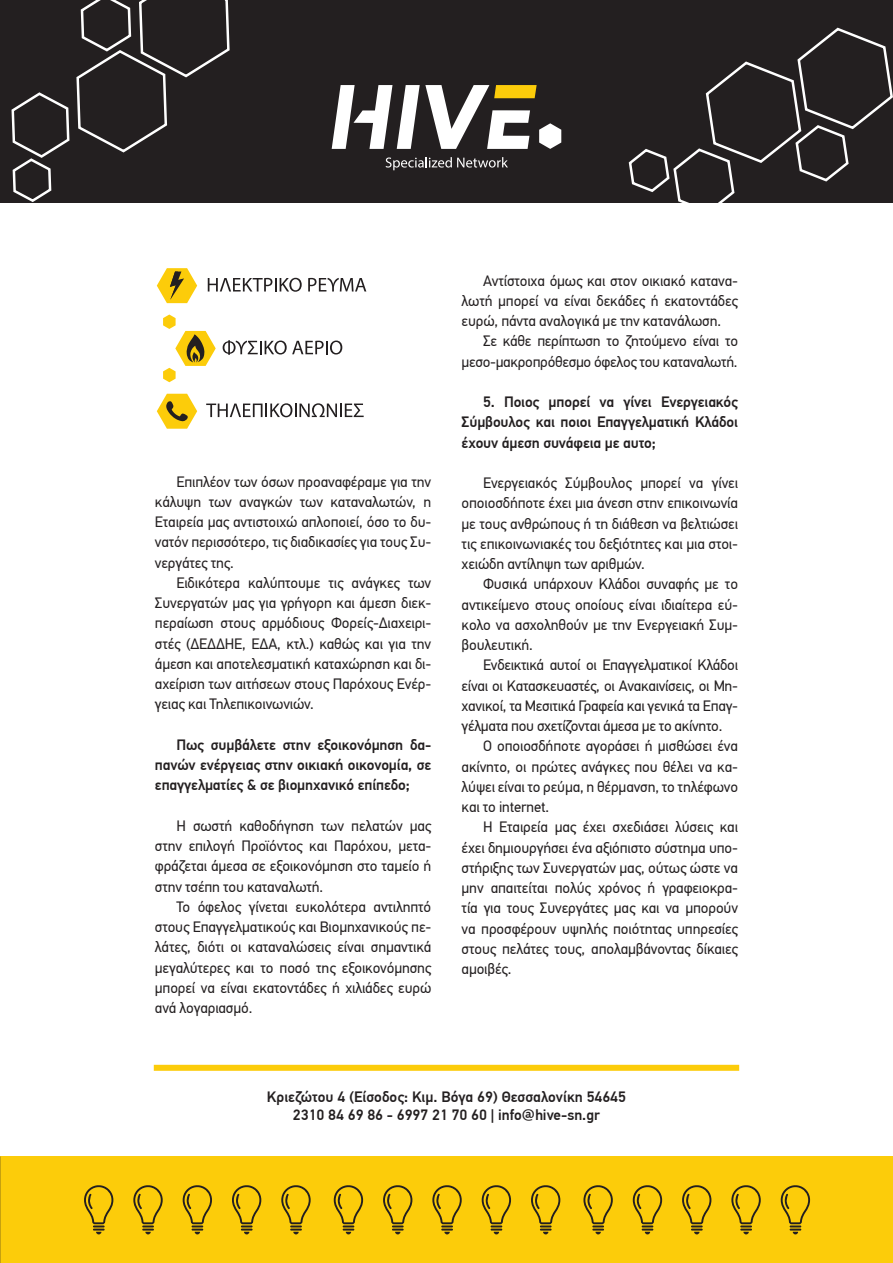
<style>
.page{position:relative;width:893px;height:1263px;background:#fff}
.page>*{position:absolute;margin:0;border:0;box-sizing:border-box;transform-origin:0 0}
.ΚΕΙΜΕΝΑ{font:15px/20.2px "PF Din Text Pro";letter-spacing:-.01em;color:#231f20;text-align:justify}
.ΚΕΙΜΕΝΑ-2{font:500 15px/20.2px "PF Din Text Pro";letter-spacing:-.01em;color:#231f20;text-align:justify}
.ΤΙΤΛΟΙ_15{font:500 15px "PF Din Text Pro";color:#231f20}
</style>
<div class="page">
<div style="left:0;top:1157px;width:893px;height:106px;background:#fccc0a"></div>
<div style="left:0;top:0;width:893px;height:202px;background:#231f20"></div>
<svg style="left:223px;top:340px;width:119px;height:15px"></svg>
<svg style="left:163px;top:314px;width:53px;height:68px"></svg>
<svg style="left:208px;top:278px;width:94px;height:14px"></svg>
<svg style="left:308px;top:278px;width:58px;height:13px"></svg>
<svg style="left:157px;top:268px;width:40px;height:35px"></svg>
<svg style="left:206px;top:403px;width:158px;height:14px"></svg>
<svg style="left:157px;top:394px;width:40px;height:35px"></svg>
<div style="left:154px;top:1065px;width:585px;height:6px;background:#fccc0a"></div>
<svg style="left:332px;top:85px;width:229px;height:64px"></svg>
<svg style="left:386px;top:157px;width:122px;height:13px"></svg>
<svg style="left:627px;top:27px;width:266px;height:176px"></svg>
<svg style="left:10px;top:0;width:221px;height:203px"></svg>
<svg style="left:84px;top:1185px;width:29px;height:49px"></svg>
<svg style="left:133px;top:1185px;width:30px;height:49px"></svg>
<svg style="left:183px;top:1185px;width:29px;height:49px"></svg>
<svg style="left:232px;top:1185px;width:29px;height:49px"></svg>
<svg style="left:281px;top:1185px;width:30px;height:49px"></svg>
<svg style="left:334px;top:1185px;width:29px;height:49px"></svg>
<svg style="left:383px;top:1185px;width:29px;height:49px"></svg>
<svg style="left:432px;top:1185px;width:30px;height:49px"></svg>
<svg style="left:482px;top:1185px;width:29px;height:49px"></svg>
<svg style="left:531px;top:1185px;width:29px;height:49px"></svg>
<svg style="left:583px;top:1185px;width:30px;height:49px"></svg>
<svg style="left:633px;top:1185px;width:29px;height:49px"></svg>
<svg style="left:682px;top:1185px;width:29px;height:49px"></svg>
<svg style="left:731px;top:1185px;width:30px;height:49px"></svg>
<svg style="left:781px;top:1185px;width:29px;height:49px"></svg>
<p class="ΚΕΙΜΕΝΑ" style="left:155px;top:471px;width:278px;text-indent:21px">Επιπλέον των όσων προαναφέραμε για την κάλυψη των αναγκών των καταναλωτών, η Εταιρεία μας αντιστοιχώ απλοποιεί, όσο το δυ&shy;νατόν περισσότερο, τις διαδικασίες για τους Συ&shy;νεργάτες της.</p>
<p class="ΚΕΙΜΕΝΑ" style="left:155px;top:573px;width:278px;text-indent:21px">Ειδικότερα καλύπτουμε τις ανάγκες των Συνεργατών μας για γρήγορη και άμεση διεκ&shy;περαίωση στους αρμόδιους Φορείς-Διαχειρι&shy;στές (ΔΕΔΔΗΕ, ΕΔΑ, κτλ.) καθώς και για την άμεση και αποτελεσματική καταχώρηση και δι&shy;αχείριση των αιτήσεων στους Παρόχους Ενέρ&shy;γειας και Τηλεπικοινωνιών.</p>
<p class="ΚΕΙΜΕΝΑ-2" style="left:155px;top:735px;width:278px;text-indent:21px">Πως συμβάλετε στην εξοικονόμηση δα&shy;πανών ενέργειας στην οικιακή οικονομία, σε επαγγελματίες &amp; σε βιομηχανικό επίπεδο;</p>
<p class="ΚΕΙΜΕΝΑ" style="left:155px;top:816px;width:278px;text-indent:21px">Η σωστή καθοδήγηση των πελατών μας στην επιλογή Προϊόντος και Παρόχου, μετα&shy;φράζεται άμεσα σε εξοικονόμηση στο ταμείο ή στην τσέπη του καταναλωτή.</p>
<p class="ΚΕΙΜΕΝΑ" style="left:155px;top:897px;width:278px;text-indent:21px">Το όφελος γίνεται ευκολότερα αντιληπτό στους Επαγγελματικούς και Βιομηχανικούς πε&shy;λάτες, διότι οι καταναλώσεις είναι σημαντικά μεγαλύτερες και το ποσό της εξοικονόμησης μπορεί να είναι εκατοντάδες ή χιλιάδες ευρώ ανά λογαριασμό.</p>
<p class="ΚΕΙΜΕΝΑ" style="left:462px;top:270px;width:278px;text-indent:21px">Αντίστοιχα όμως και στον οικιακό κατανα&shy;λωτή μπορεί να είναι δεκάδες ή εκατοντάδες ευρώ, πάντα αναλογικά με την κατανάλωση.</p>
<p class="ΚΕΙΜΕΝΑ" style="left:462px;top:331px;width:278px;text-align:right">Σε κάθε περίπτωση το ζητούμενο είναι το μεσο-μακροπρόθεσμο όφελος του καταναλωτή.</p>
<p class="ΚΕΙΜΕΝΑ-2" style="left:462px;top:392px;width:278px;text-indent:21px">5. Ποιος μπορεί να γίνει Ενεργειακός Σύμβουλος και ποιοι Επαγγελματική Κλάδοι έχουν άμεση συνάφεια με αυτο;</p>
<p class="ΚΕΙΜΕΝΑ" style="left:462px;top:473px;width:278px;text-indent:21px">Ενεργειακός Σύμβουλος μπορεί να γίνει οποιοσδήποτε έχει μια άνεση στην επικοινωνία με τους ανθρώπους ή τη διάθεση να βελτιώσει τις επικοινωνιακές του δεξιότητες και μια στοι&shy;χειώδη αντίληψη των αριθμών.</p>
<p class="ΚΕΙΜΕΝΑ" style="left:462px;top:574px;width:278px;text-indent:21px">Φυσικά υπάρχουν Κλάδοι συναφής με το αντικείμενο στους οποίους είναι ιδιαίτερα εύ&shy;κολο να ασχοληθούν με την Ενεργειακή Συμ&shy;βουλευτική.</p>
<p class="ΚΕΙΜΕΝΑ" style="left:462px;top:655px;width:278px;text-indent:21px">Ενδεικτικά αυτοί οι Επαγγελματικοί Κλάδοι είναι οι Κατασκευαστές, οι Ανακαινίσεις, οι Μη&shy;χανικοί, τα Μεσιτικά Γραφεία και γενικά τα Επαγ&shy;γέλματα που σχετίζονται άμεσα με το ακίνητο.</p>
<p class="ΚΕΙΜΕΝΑ" style="left:462px;top:736px;width:278px;text-indent:21px">Ο οποιοσδήποτε αγοράσει ή μισθώσει ένα ακίνητο, οι πρώτες ανάγκες που θέλει να κα&shy;λύψει είναι το ρεύμα, η θέρμανση, το τηλέφωνο και το internet.</p>
<p class="ΚΕΙΜΕΝΑ" style="left:462px;top:817px;width:278px;text-indent:21px">Η Εταιρεία μας έχει σχεδιάσει λύσεις και έχει δημιουργήσει ένα αξιόπιστο σύστημα υπο&shy;στήριξης των Συνεργατών μας, ούτως ώστε να μην απαιτείται πολύς χρόνος ή γραφειοκρα&shy;τία για τους Συνεργάτες μας και να μπορούν να προσφέρουν υψηλής ποιότητας υπηρεσίες στους πελάτες τους, απολαμβάνοντας δίκαιες αμοιβές.</p>
<p class="ΤΙΤΛΟΙ_15" style="left:267px;top:1088px;width:361px">Κριεζώτου 4 (Είσοδος: Κιμ. Βόγα 69) Θεσσαλονίκη 54645</p>
<p class="ΤΙΤΛΟΙ_15" style="left:293px;top:1106px;width:308px">2310 84 69 86 - 6997 21 70 60 | info@hive-sn.gr</p>
</div>
